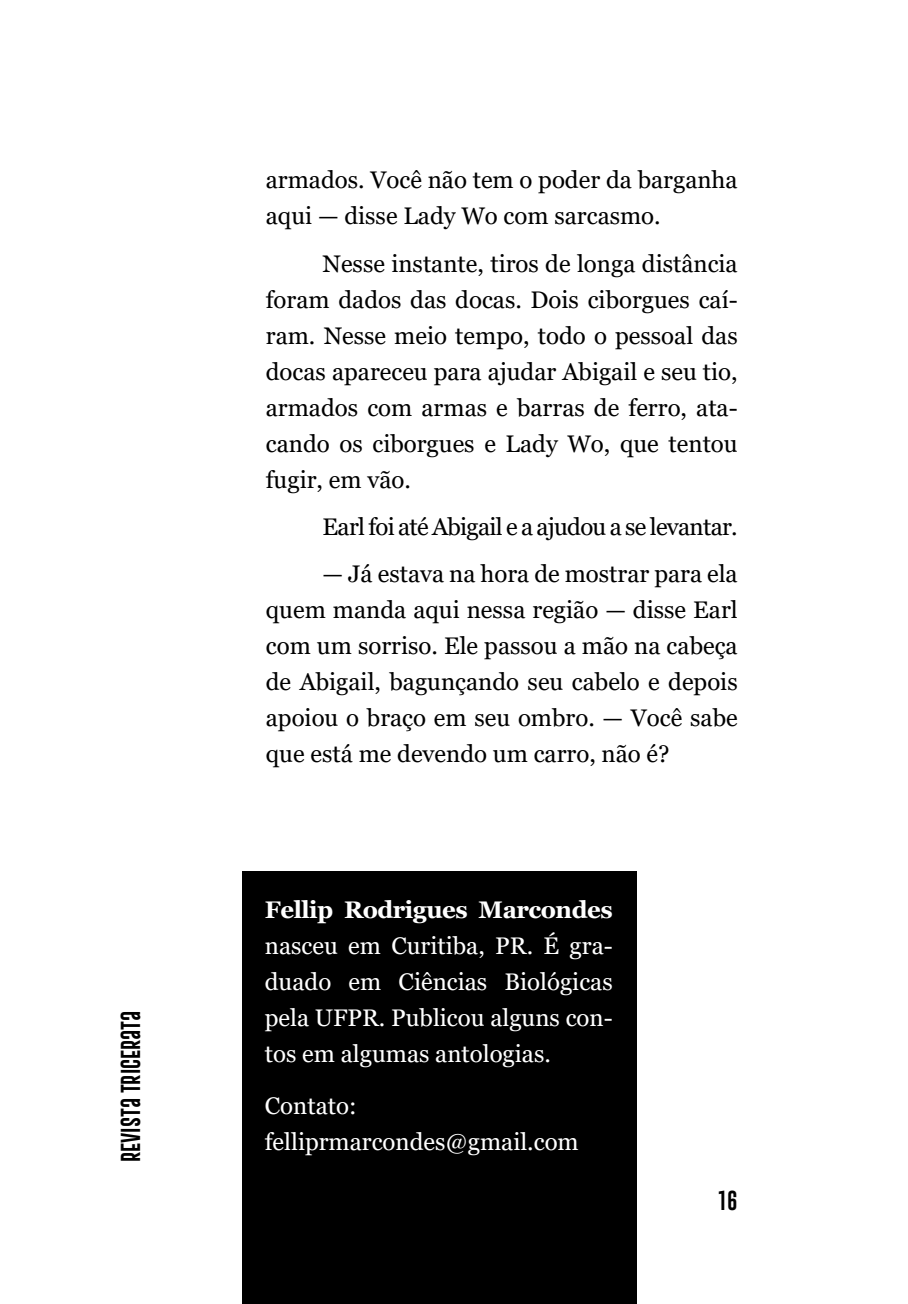
<style>
.page{position:relative;width:908px;height:1304px;background:#fff}
.page>*{position:absolute;margin:0;border:0;box-sizing:border-box;transform-origin:0 0}
.t1{font:24px/36px "Georgia";color:#000;text-align:justify}
.t2{font:24px/36px "Georgia";color:#fff;text-align:justify}
.t3{font:24px "Georgia";letter-spacing:-.03em;color:#000}
.t4{font:700 24px "Georgia";letter-spacing:-.02em;color:#fff}
.t5{font:20px "Gobold Extra 2";color:#000}
</style>
<div class="page">
<div style="left:242px;top:871px;width:394px;height:433px;background:#000"></div>
<p class="t5" style="left:118px;top:1162px;width:153px;rotate:-90deg">Revista Tricerata</p>
<p class="t1" style="left:266px;top:162px;width:473px">armados. Você não tem o poder da barganha aqui — disse Lady Wo com sarcasmo.</p>
<p class="t1" style="left:266px;top:246px;width:473px;text-indent:57px">Nesse instante, tiros de longa distância foram dados das docas. Dois ciborgues caí&shy;ram. Nesse meio tempo, todo o pessoal das docas apareceu para ajudar Abigail e seu tio, armados com armas e barras de ferro, ata&shy;cando os ciborgues e Lady Wo, que tentou fugir, em vão.</p>
<p class="t3" style="left:322px;top:512px;width:416px">Earl foi até Abigail e a ajudou a se levantar.</p>
<p class="t1" style="left:266px;top:556px;width:473px;text-indent:57px">— Já estava na hora de mostrar para ela quem manda aqui nessa região — disse Earl com um sorriso. Ele passou a mão na cabeça de Abigail, bagunçando seu cabelo e depois apoiou o braço em seu ombro. — Você sabe que está me devendo um carro, não é?</p>
<p class="t4" style="left:265px;top:894px;width:349px">Fellip Rodrigues Marcondes</p>
<p class="t2" style="left:265px;top:928px;width:349px">nasceu em Curitiba, PR. É gra&shy;duado em Ciências Biológicas pela UFPR. Publicou alguns con&shy;tos em algumas antologias.</p>
<p class="t2" style="left:265px;top:1088px;width:315px">Contato: felliprmarcondes@gmail.com</p>
<p class="t5" style="left:716px;top:1187px;width:22px">16</p>
</div>
